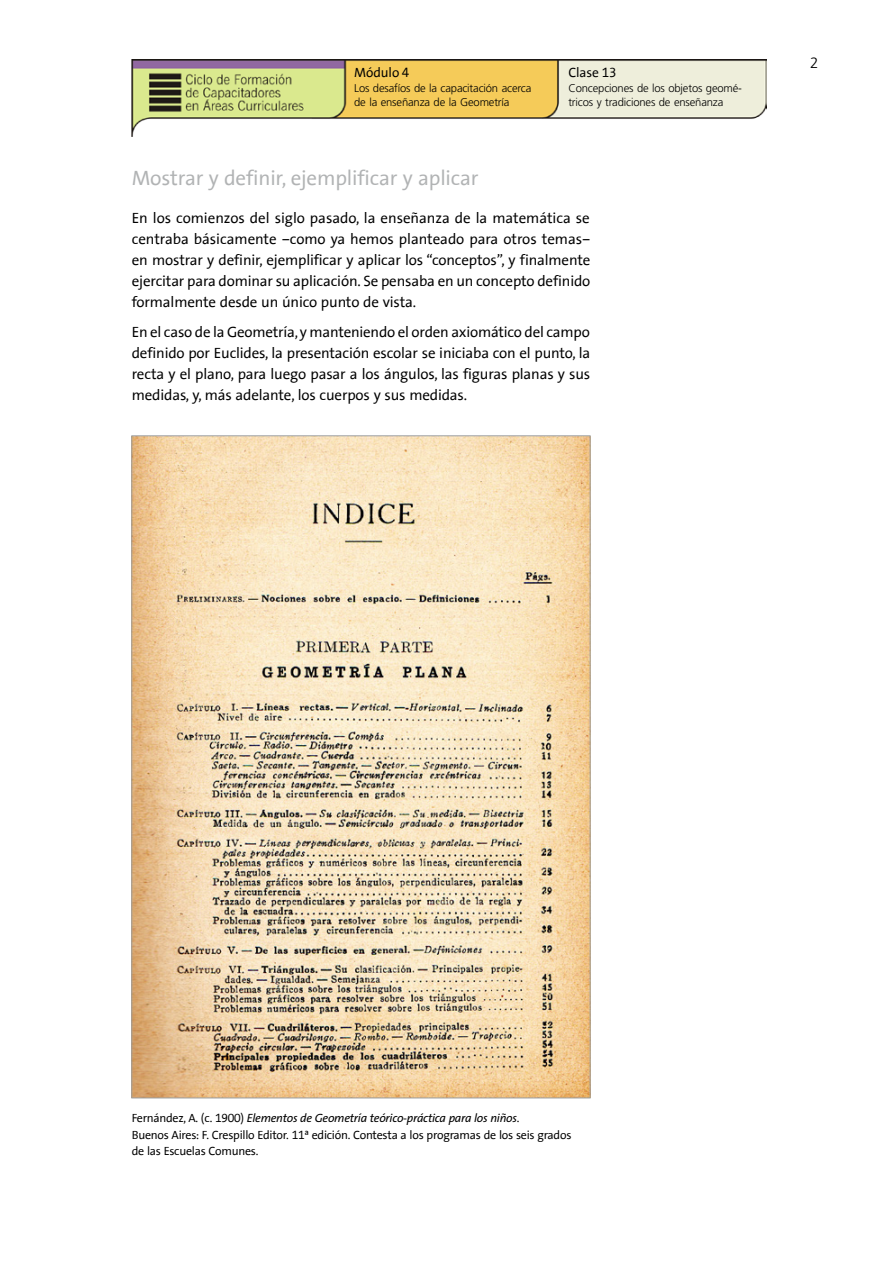
<style>
.page{position:relative;width:893px;height:1263px;background:#fff}
.page>*{position:absolute;margin:0;border:0;box-sizing:border-box;transform-origin:0 0}
.titulo_1{font:21px "The Sans TASA";letter-spacing:-.01em;color:#b1b3b4}
.texto_comun_1er_parr{font:15px/21px "The Sans TASA";letter-spacing:-.01em;color:#000;text-align:justify}
.texto_comun{font:300 15px "Frutiger";color:#000}
.header_modulo___clas{font:13.5px "The Sans TASA";letter-spacing:-.005em;color:#000}
.texto_comun-2{font:12px/16.5px "The Sans TASA";letter-spacing:-.02em;color:#000}
.autores{font:300 11.25px/13.5px "Frutiger";letter-spacing:-.015em;color:#000}
.s1{font-family:"The Sans";font-style:italic}
</style>
<div class="page">
<img style="left:133px;top:437px;width:455px;height:659px">
<img style="left:132px;top:60px;width:635px;height:77px">
<p class="header_modulo___clas" style="left:354px;top:66px;width:57px">Módulo 4</p>
<p class="header_modulo___clas" style="left:568px;top:66px;width:50px">Clase 13</p>
<p class="autores" style="left:354px;top:81px;width:179px">Los desafíos de la capacitación acerca de la enseñanza de la Geometría</p>
<p class="autores" style="left:568px;top:81px;width:175px">Concepciones de los objetos geomé&shy;tricos y tradiciones de enseñanza</p>
<p class="titulo_1" style="left:132px;top:168px;width:348px">Mostrar y definir, ejemplificar y aplicar</p>
<p class="texto_comun_1er_parr" style="left:132px;top:209px;width:460px">En los comienzos del siglo pasado, la enseñanza de la matemática se centraba básicamente –como ya hemos planteado para otros temas– en mostrar y definir, ejemplificar y aplicar los “conceptos”, y finalmente ejercitar para dominar su aplicación. Se pensaba en un concepto definido formalmente desde un único punto de vista.</p>
<p class="texto_comun_1er_parr" style="left:132px;top:322px;width:460px">En el caso de la Geometría, y manteniendo el orden axiomático del campo definido por Euclides, la presentación escolar se iniciaba con el punto, la recta y el plano, para luego pasar a los ángulos, las figuras planas y sus medidas, y, más adelante, los cuerpos y sus medidas.</p>
<p class="texto_comun" style="left:810px;top:54px;width:10px">2</p>
<p class="texto_comun-2" style="left:132px;top:1110px;width:441px">Fernández, A. (c. 1900) <span class="s1">Elementos de Geometría teórico-práctica para los niños</span>.<br>Buenos Aires: F. Crespillo Editor. 11ª edición. Contesta a los programas de los seis grados de las Escuelas Comunes.</p>
</div>
